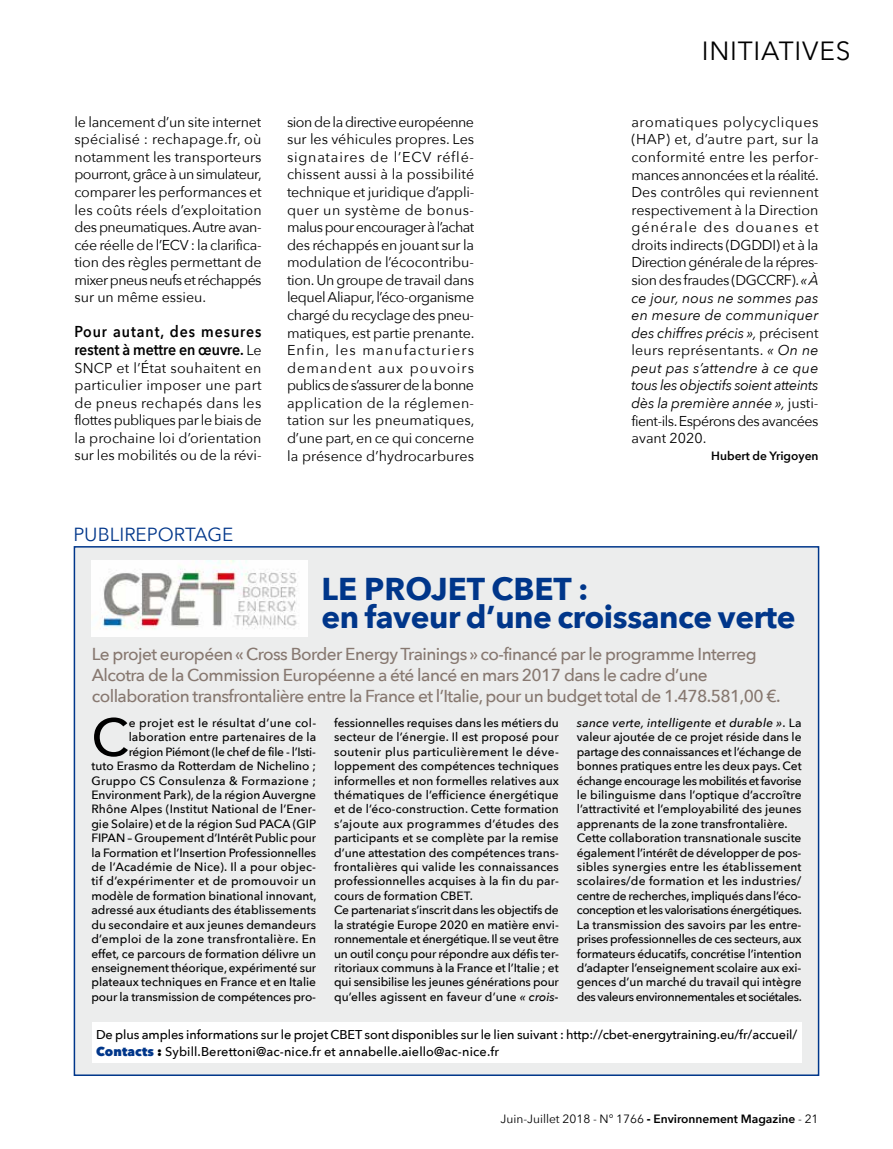
<style>
.page{position:relative;width:893px;height:1149px;background:#fff}
.page>*{position:absolute;margin:0;border:0;box-sizing:border-box;transform-origin:0 0}
.t1{font:500 52.65px "Avenir Next";color:#000}
.t2{font:700 31.5px/28.7px "Avenir Next";letter-spacing:-.015em;color:#00368a}
.t3{font:26.25px "Avenir Next";letter-spacing:.03em;color:#000}
.t4{font:18.9px "Avenir Next";color:#00368a}
.t5{font:500 17.25px/21px "Avenir Next";letter-spacing:-.03em;color:#877870}
.t6{font:600 15.75px/17.5px "Avenir Next";color:#000;scale:.9 1}
.t7{font:14.25px/17.5px "Avenir Next";letter-spacing:-.005em;color:#000;text-align:justify}
.t8{font:500 12.75px/16.5px "Avenir Next";letter-spacing:-.01em;color:#000}
.t9{font:500 12px/14.4px "Avenir Next";color:#000}
.t10{font:12px "Avenir Next";color:#000}
.t11{font:600 12px "Avenir Next";color:#000}
.s1{font-weight:400;font-size:14.25px}
.s2{font-style:italic}
.s3{font-weight:800;color:#00368a}
.s4{font-weight:800}
.s5{font-weight:700}
.s6{font-weight:600}
</style>
<div class="page">
<div style="left:74px;top:546px;width:745px;height:529px;background:#eceded;border:2px solid #00368a"></div>
<img style="left:92px;top:560px;width:215px;height:76px">
<div style="left:92px;top:1021px;width:709px;height:41px;background:#fff"></div>
<p class="t7" style="left:74px;top:113px;width:189px">le lancement d’un site internet spécialisé : rechapage.fr, où notamment les transporteurs pourront, grâce à un simulateur, comparer les performances et les coûts réels d’exploitation des pneumatiques. Autre avan&shy;cée réelle de l’ECV: la clarifica&shy;tion des règles permettant de mixer pneus neufs et réchappés sur un même essieu.</p>
<h3 class="t6" style="left:74px;top:323px;width:209px">Pour autant, des mesures restent à mettre en œuvre. <span class="s1">Le</span></h3>
<p class="t7" style="left:74px;top:359px;width:189px">SNCP et l’État souhaitent en particulier imposer une part de pneus rechapés dans les flottes publiques par le biais de la prochaine loi d’orientation sur les mobilités ou de la révi-</p>
<h3 class="t4" style="left:73px;top:523px;width:162px">PUBLIREPORTAGE</h3>
<h3 class="t3" style="left:702px;top:35px;width:150px">INITIATIVES</h3>
<p class="t7" style="left:287px;top:113px;width:189px">sion de la directive européenne sur les véhicules propres. Les signataires de l’ECV réflé&shy;chissent aussi à la possibilité technique et juridique d’appli&shy;quer un système de bonus&shy;malus pour encourager à l’achat des réchappés en jouant sur la modulation de l’écocontribu&shy;tion. Un groupe de travail dans lequel Aliapur, l’éco-organisme chargé du recyclage des pneu&shy;matiques, est partie prenante.<br>Enfin, les manufacturiers demandent aux pouvoirs publics de s’assurer de la bonne application de la réglemen&shy;tation sur les pneumatiques, d’une part, en ce qui concerne la présence d’hydrocarbures</p>
<p class="t7" style="left:631px;top:113px;width:189px">aromatiques polycycliques (HAP) et, d’autre part, sur la conformité entre les perfor&shy;mances annoncées et la réalité.<br>Des contrôles qui reviennent respectivement à la Direction générale des douanes et droits indirects (DGDDI) et à la Direction générale de la répres&shy;sion des fraudes (DGCCRF). <span class="s2">«À ce jour, nous ne sommes pas en mesure de communiquer des chiffres précis »,</span> précisent leurs représentants. <span class="s2">« On ne peut pas s’attendre à ce que tous les objectifs soient atteints dès la première année »,</span> justi&shy;fient-ils. Espérons des avancées avant 2020.</p>
<p class="t11" style="left:711px;top:449px;width:109px">Hubert de Yrigoyen</p>
<h2 class="t2" style="left:322px;top:574px;width:475px">LE PROJET CBET :<br>en faveur d’une croissance verte</h2>
<p class="t5" style="left:92px;top:643px;width:690px">Le projet européen « Cross Border Energy Trainings » co-financé par le programme Interreg<br>Alcotra de la Commission Européenne a été lancé en mars 2017 dans le cadre d’une collaboration transfrontalière entre la France et l’Italie, pour un budget total de 1.478.581,00 €.</p>
<h1 class="t1" style="left:91px;top:705px;width:39px">C</h1>
<p class="t9" style="left:91px;top:715px;width:227px;text-align:right">e projet est le résultat d’une col&shy;laboration entre partenaires de la région Piémont (le chef de file - l’Isti-<br>tuto Erasmo da Rotterdam de Nichelino ; Gruppo CS Consulenza &amp; Formazione ; Environment Park), de la région Auvergne Rhône Alpes (Institut National de l’Ener&shy;gie Solaire) et de la région Sud PACA (GIP FIPAN – Groupement d’Intérêt Public pour la Formation et l’Insertion Professionnelles de l’Académie de Nice). Il a pour objec&shy;tif d’expérimenter et de promouvoir un modèle de formation binational innovant, adressé aux étudiants des établissements du secondaire et aux jeunes demandeurs d’emploi de la zone transfrontalière. En effet, ce parcours de formation délivre un enseignement théorique, expérimenté sur plateaux techniques en France et en Italie pour la transmission de compétences pro-</p>
<p class="t9" style="left:334px;top:715px;width:226px">fessionnelles requises dans les métiers du secteur de l’énergie. Il est proposé pour soutenir plus particulièrement le déve&shy;loppement des compétences techniques informelles et non formelles relatives aux thématiques de l’efficience énergétique et de l’éco-construction. Cette formation s’ajoute aux programmes d’études des participants et se complète par la remise d’une attestation des compétences trans&shy;frontalières qui valide les connaissances professionnelles acquises à la fin du par&shy;cours de formation CBET.<br>Ce partenariat s’inscrit dans les objectifs de la stratégie Europe 2020 en matière envi&shy;ronnementale et énergétique. Il se veut être un outil conçu pour répondre aux défis ter&shy;ritoriaux communs à la France et l’Italie ; et qui sensibilise les jeunes générations pour qu’elles agissent en faveur d’une <span class="s2">« crois-</span></p>
<p class="t9" style="left:577px;top:715px;width:226px"><span class="s2">sance verte, intelligente et durable »</span>. La valeur ajoutée de ce projet réside dans le partage des connaissances et l’échange de bonnes pratiques entre les deux pays. Cet échange encourage les mobilités et favorise le bilinguisme dans l’optique d’accroître l’attractivité et l’employabilité des jeunes apprenants de la zone transfrontalière.<br>Cette collaboration transnationale suscite également l’intérêt de développer de pos&shy;sibles synergies entre les établissement scolaires/de formation et les industries/ centre de recherches, impliqués dans l’éco&shy;conception et les valorisations énergétiques.<br>La transmission des savoirs par les entre&shy;prises professionnelles de ces secteurs, aux formateurs éducatifs, concrétise l’intention d’adapter l’enseignement scolaire aux exi&shy;gences d’un marché du travail qui intègre des valeurs environnementales et sociétales.</p>
<p class="t8" style="left:96px;top:1026px;width:703px">De plus amples informations sur le projet CBET sont disponibles sur le lien suivant : http://cbet-energytraining.eu/fr/accueil/<br><span class="s3">Contacts</span> <span class="s4">:</span> Sybill.Berettoni@ac-nice.fr et annabelle.aiello@ac-nice.fr</p>
<p class="t10" style="left:501px;top:1111px;width:319px">Juin-Juillet 2018 - N° 1766 <span class="s5">-</span> <span class="s6">Environnement Magazine</span> - 21</p>
</div>
